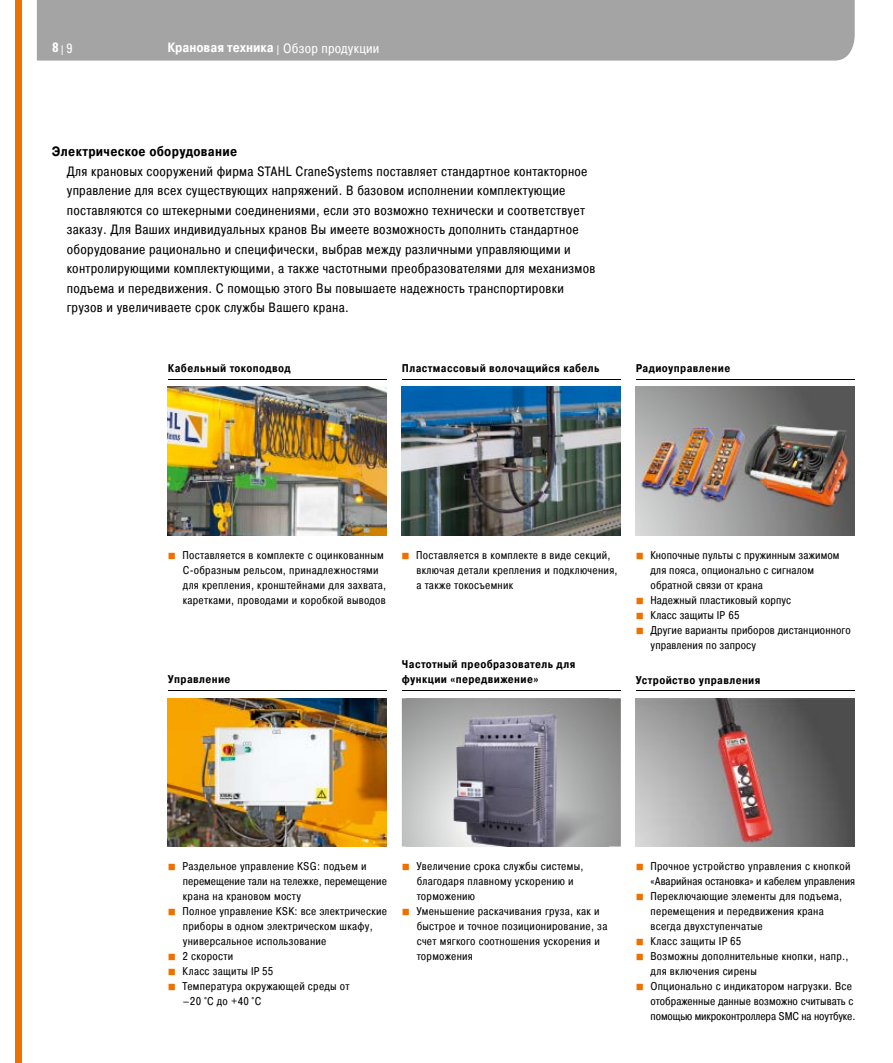
<style>
.page{position:relative;width:893px;height:1063px;background:#fff}
.page>*{position:absolute;margin:0;border:0;box-sizing:border-box;transform-origin:0 0}
.t1{font:13.5px/19.5px "Pragmatica Cond Book C";letter-spacing:.02em;color:#000}
.t2{font:13.5px "Pragmatica Cond Bold C";color:#fff}
.t3{font:13.5px "Pragmatica Cond Bold C";letter-spacing:.02em;color:#000}
.t4{font:700 condensed 13.5px "Univers";color:#fff}
.t5{font:11.25px/15px "Pragmatica Cond Book C";letter-spacing:.025em;color:#000}
.t6{font:11.25px/15px "Pragmatica Cond Bold C";letter-spacing:.035em;color:#000}
.s1{font-weight:300}
.s2{font-weight:400}
.s3{font-family:"Univers";font-weight:300;font-stretch:condensed}
.s4{font-family:"Pragmatica Cond Book C"}
</style>
<div class="page">
<div style="left:15px;top:0;width:6px;height:1063px;background:#ee7100"></div>
<div style="left:37px;top:0;width:818px;height:61px;background:#a4a4a5"></div>
<hr style="left:168px;top:690px;width:219px;height:1px;background:#000">
<hr style="left:402px;top:379px;width:219px;height:1px;background:#000">
<hr style="left:168px;top:379px;width:219px;height:1px;background:#000">
<img style="left:402px;top:387px;width:219px;height:148px">
<svg style="left:402px;top:698px;width:219px;height:149px;background:#979797"></svg>
<img style="left:406px;top:698px;width:202px;height:149px">
<img style="left:168px;top:387px;width:219px;height:148px">
<hr style="left:402px;top:690px;width:219px;height:1px;background:#000">
<hr style="left:636px;top:379px;width:219px;height:1px;background:#000">
<hr style="left:636px;top:690px;width:219px;height:1px;background:#000">
<img style="left:636px;top:387px;width:219px;height:148px">
<img style="left:636px;top:698px;width:219px;height:149px">
<img style="left:168px;top:698px;width:219px;height:149px">
<p class="t4" style="left:52px;top:39px;width:22px">8 <span class="s1">I</span><span class="s2">9</span></p>
<p class="t2" style="left:167px;top:40px;width:214px">Крановая техника <span class="s3">I</span> <span class="s4">Обзор продукции</span></p>
<p class="t3" style="left:52px;top:144px;width:187px">Электрическое оборудование</p>
<p class="t1" style="left:67px;top:161px;width:530px">Для крановых сооружений фирма STAHL CraneSystems поставляет стандартное контакторное управление для всех существующих напряжений. В базовом исполнении комплектующие поставляются со штекерными соединениями, если это возможно технически и соответствует заказу. Для Ваших индивидуальных кранов Вы имеете возможность дополнить стандартное оборудование рационально и специфически, выбрав между различными управляющими и контролирующими комплектующими, а также частотными преобразователями для механизмов подъема и передвижения. С помощью этого Вы повышаете надежность транспортировки грузов и увеличиваете срок службы Вашего крана.</p>
<p class="t6" style="left:168px;top:361px;width:124px">Кабельный токоподвод</p>
<p class="t6" style="left:402px;top:361px;width:199px">Пластмассовый волочащийся кабель</p>
<p class="t6" style="left:636px;top:361px;width:96px">Радиоуправление</p>
<p class="t5" style="left:183px;top:547px;width:205px">Поставляется в комплекте с оцинкованным С-образным рельсом, принадлежностями для крепления, кронштейнами для захвата, каретками, проводами и коробкой выводов</p>
<p class="t5" style="left:416px;top:547px;width:203px">Поставляется в комплекте в виде секций, включая детали крепления и подключения, а также токосъемник</p>
<p class="t6" style="left:168px;top:672px;width:64px">Управление</p>
<p class="t6" style="left:402px;top:657px;width:175px">Частотный преобразователь для функции «передвижение»</p>
<p class="t5" style="left:650px;top:547px;width:202px">Кнопочные пульты с пружинным зажимом для пояса, опционально с сигналом обратной связи от крана<br>Надежный пластиковый корпус<br>Класс защиты IP 65<br>Другие варианты приборов дистанционного управления по запросу</p>
<p class="t6" style="left:636px;top:672px;width:126px">Устройство управления</p>
<p class="t5" style="left:183px;top:859px;width:206px">Раздельное управление KSG: подъем и перемещение тали на тележке, перемещение крана на крановом мосту<br>Полное управление KSK: все электрические приборы в одном электрическом шкафу, универсальное использование<br>2 скорости<br>Класс защиты IP 55<br>Температура окружающей среды от<br>–20 °С до +40 °С</p>
<p class="t5" style="left:416px;top:859px;width:192px">Увеличение срока службы системы, благодаря плавному ускорению и торможению<br>Уменьшение раскачивания груза, как и быстрое и точное позиционирование, за счет мягкого соотношения ускорения и торможения</p>
<p class="t5" style="left:650px;top:859px;width:207px">Прочное устройство управления с кнопкой «Аварийная остановка» и кабелем управления Переключающие элементы для подъема, перемещения и передвижения крана всегда двухступенчатые<br>Класс защиты IP 65<br>Возможны дополнительные кнопки, напр., для включения сирены<br>Опционально с индикатором нагрузки. Все отображенные данные возможно считывать с помощью микроконтроллера SMC на ноутбуке.</p>
</div>
